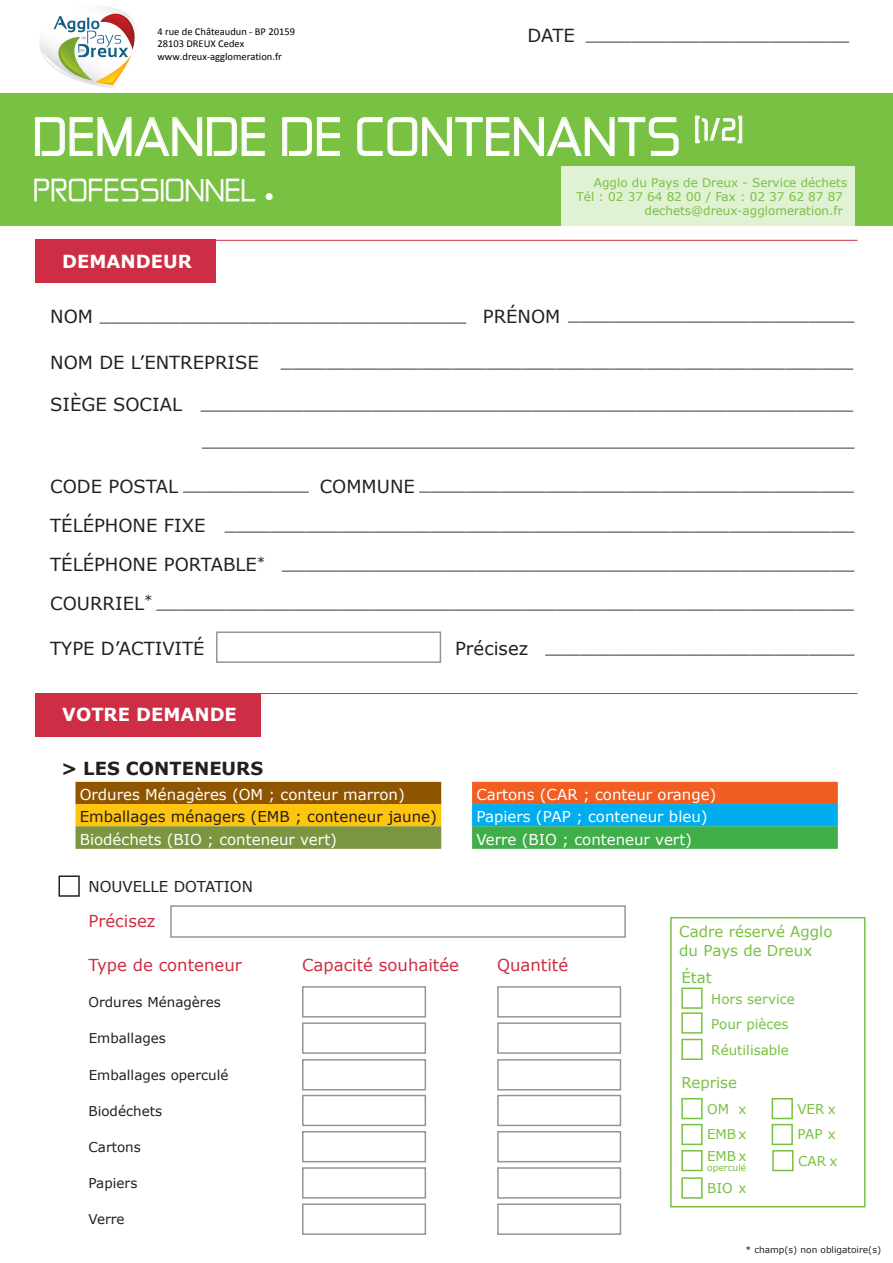
<style>
.page{position:relative;width:893px;height:1263px;background:#fff}
.page>*{position:absolute;margin:0;border:0;box-sizing:border-box;transform-origin:0 0}
.t1{font:45px "Zekton";letter-spacing:.03em;color:#fff}
.t2{font:27px "Zekton";color:#fff}
.t3{font:18px/37px "Verdana";color:#231f20;text-align:right}
.t4{font:700 18px "Verdana";color:#fff}
.t5{font:700 18px "Verdana";color:#231f20}
.t6{font:16.5px "Verdana";color:#ce2e45}
.t7{font:15px/22.2px "Verdana";color:#fff}
.t8{font:15px "Verdana";color:#231f20}
.t9{font:15px/18.6px "Verdana";color:#79c142}
.t10{font:13.5px "Verdana";color:#231f20}
.t11{font:13.5px/26.4px "Verdana";color:#79c142}
.t12{font:12px "Verdana";color:#79c142}
.t13{font:12px "Wingdings";color:#fff}
.t14{font:10.5px/12.6px "Calibri";color:#000}
.t15{font:9.15px "Verdana";color:#79c142}
.t16{font:9px "Verdana";color:#231f20}
.s1{font-size:13.5px}
</style>
<div class="page">
<div style="left:0;top:94px;width:893px;height:132px;background:#79c142"></div>
<svg style="left:35px;top:117px;width:230px;height:39px"></svg>
<svg style="left:282px;top:117px;width:58px;height:39px"></svg>
<svg style="left:357px;top:117px;width:322px;height:39px"></svg>
<svg style="left:695px;top:115px;width:47px;height:28px"></svg>
<div style="left:35px;top:240px;width:181px;height:43px;background:#ce2e45"></div>
<hr style="left:35px;top:240px;width:822px;height:1px;background:#ce2e45">
<div style="left:561px;top:166px;width:294px;height:62px;background:#e1f1d4"></div>
<div style="left:58px;top:875px;width:22px;height:22px;border:2px solid #231f20"></div>
<div style="left:35px;top:693px;width:226px;height:43px;background:#ce2e45"></div>
<hr style="left:35px;top:693px;width:822px;height:1px;background:#ce2e45">
<div style="left:76px;top:782px;width:365px;height:22px;background:#905500"></div>
<div style="left:76px;top:804px;width:365px;height:22px;background:#fec40e"></div>
<div style="left:76px;top:826px;width:365px;height:23px;background:#7b9540"></div>
<div style="left:472px;top:782px;width:366px;height:22px;background:#f25d21"></div>
<div style="left:472px;top:804px;width:366px;height:22px;background:#00aeef"></div>
<div style="left:472px;top:826px;width:366px;height:23px;background:#40ae49"></div>
<div style="left:216px;top:631px;width:225px;height:32px;border:2px solid #939598"></div>
<div style="left:670px;top:917px;width:195px;height:290px;border:2px solid #79c142"></div>
<div style="left:681px;top:987px;width:22px;height:22px;border:2px solid #79c142"></div>
<div style="left:681px;top:1012px;width:22px;height:22px;border:2px solid #79c142"></div>
<div style="left:681px;top:1039px;width:22px;height:21px;border:2px solid #79c142"></div>
<div style="left:681px;top:1098px;width:22px;height:21px;border:2px solid #79c142"></div>
<div style="left:681px;top:1124px;width:22px;height:21px;border:2px solid #79c142"></div>
<div style="left:681px;top:1177px;width:22px;height:21px;border:2px solid #79c142"></div>
<div style="left:772px;top:1150px;width:21px;height:21px;border:2px solid #79c142"></div>
<div style="left:772px;top:1098px;width:21px;height:21px;border:2px solid #79c142"></div>
<div style="left:772px;top:1124px;width:21px;height:21px;border:2px solid #79c142"></div>
<div style="left:681px;top:1150px;width:22px;height:21px;border:2px solid #79c142"></div>
<div style="left:170px;top:905px;width:456px;height:33px;border:2px solid #939598"></div>
<div style="left:302px;top:986px;width:124px;height:31px;border:2px solid #939598"></div>
<div style="left:302px;top:1203px;width:124px;height:32px;border:2px solid #939598"></div>
<div style="left:302px;top:1022px;width:124px;height:32px;border:2px solid #939598"></div>
<div style="left:302px;top:1095px;width:124px;height:31px;border:2px solid #939598"></div>
<div style="left:302px;top:1131px;width:124px;height:31px;border:2px solid #939598"></div>
<div style="left:302px;top:1167px;width:124px;height:31px;border:2px solid #939598"></div>
<div style="left:497px;top:986px;width:124px;height:31px;border:2px solid #939598"></div>
<div style="left:497px;top:1203px;width:124px;height:32px;border:2px solid #939598"></div>
<div style="left:497px;top:1022px;width:124px;height:32px;border:2px solid #939598"></div>
<div style="left:497px;top:1095px;width:124px;height:31px;border:2px solid #939598"></div>
<div style="left:497px;top:1131px;width:124px;height:31px;border:2px solid #939598"></div>
<div style="left:497px;top:1167px;width:124px;height:31px;border:2px solid #939598"></div>
<div style="left:302px;top:1059px;width:124px;height:31px;border:2px solid #939598"></div>
<div style="left:497px;top:1059px;width:124px;height:31px;border:2px solid #939598"></div>
<img style="left:39px;top:6px;width:97px;height:82px">
<p class="t14" style="left:157px;top:25px;width:139px">4 rue de Châteaudun - BP 20159<br>28103 DREUX Cedex www.dreux-agglomeration.fr</p>
<p class="t3" style="left:527px;top:16px;width:49px">date</p>
<p class="t3" style="left:586px;top:14px;width:265px">_______________________</p>
<h1 class="t1" style="left:33px;top:106px;width:711px">DEMANDE DE CONTENANTS <sup>[1/2]</sup></h1>
<h2 class="t2" style="left:33px;top:172px;width:224px">PROFESSIONNEL</h2>
<p class="t12" style="left:594px;top:174px;width:255px">Agglo du Pays de Dreux - service déchets</p>
<p class="t12" style="left:576px;top:189px;width:268px">tél : 02 37 64 82 00 / Fax : 02 37 62 87 87</p>
<p class="t12" style="left:645px;top:203px;width:200px">dechets@dreux-agglomeration.fr</p>
<p class="t13" style="left:265px;top:190px;width:10px">●</p>
<p class="t4" style="left:62px;top:250px;width:131px">DEMANDEUR</p>
<p class="t3" style="left:50px;top:296px;width:806px">NO M ________________________________ Prénom _________________________</p>
<p class="t3" style="left:50px;top:341px;width:805px">NO M de l’entreprise __________________________________________________</p>
<p class="t3" style="left:50px;top:384px;width:806px">siège social _________________________________________________________ _________________________________________________________</p>
<p class="t3" style="left:50px;top:464px;width:805px">code postal ___________ comm une ______________________________________</p>
<p class="t3" style="left:50px;top:504px;width:806px">téléphone f ixe _______________________________________________________</p>
<p class="t3" style="left:50px;top:544px;width:806px">téléphone portable<span class="s1">*</span> __________________________________________________</p>
<p class="t3" style="left:50px;top:582px;width:805px">courriel<span class="s1">*</span> _____________________________________________________________</p>
<p class="t3" style="left:50px;top:629px;width:156px">Type d’activité</p>
<p class="t3" style="left:455px;top:627px;width:401px">Précisez ___________________________</p>
<p class="t4" style="left:62px;top:703px;width:176px">VOTRE DEMANDE</p>
<p class="t5" style="left:61px;top:757px;width:203px">&gt; LES CONTENEURS</p>
<p class="t7" style="left:80px;top:783px;width:327px">Ordures Ménagères (om ; conteur marron)</p>
<p class="t8" style="left:80px;top:807px;width:359px">emballages ménagers (em b ; conteneur jaune)</p>
<p class="t7" style="left:80px;top:827px;width:259px">biodéchets (bio ; conteneur vert)</p>
<p class="t8" style="left:88px;top:877px;width:166px">nouvelle dotation</p>
<p class="t6" style="left:88px;top:911px;width:69px">Précisez</p>
<p class="t6" style="left:88px;top:955px;width:155px">Type de conteneur</p>
<p class="t6" style="left:302px;top:955px;width:158px">Capacité souhaitée</p>
<p class="t10" style="left:88px;top:993px;width:134px">Ordures Ménagères</p>
<p class="t10" style="left:89px;top:1030px;width:79px">Emballages</p>
<p class="t10" style="left:89px;top:1066px;width:141px">Emballages operculé</p>
<p class="t10" style="left:88px;top:1102px;width:75px">Biodéchets</p>
<p class="t10" style="left:88px;top:1138px;width:54px">Cartons</p>
<p class="t10" style="left:88px;top:1174px;width:50px">Papiers</p>
<p class="t10" style="left:88px;top:1211px;width:38px">Verre</p>
<p class="t7" style="left:476px;top:783px;width:82px">Cartons (CAR</p>
<p class="t7" style="left:583px;top:783px;width:135px">; conteur orange)</p>
<p class="t7" style="left:476px;top:805px;width:77px">Papiers (PAP</p>
<p class="t7" style="left:476px;top:805px;width:233px;text-indent:100px">; conteneur bleu)<br>Verre (bio ; conteneur vert)</p>
<p class="t6" style="left:497px;top:955px;width:73px">Quantité</p>
<p class="t9" style="left:679px;top:922px;width:155px">cadre réservé Agglo du Pays de Dreux</p>
<p class="t11" style="left:711px;top:985px;width:85px">H ors service</p>
<p class="t9" style="left:681px;top:968px;width:32px">état</p>
<p class="t11" style="left:711px;top:1010px;width:79px">Pour pièces<br>Réutilisable</p>
<p class="t9" style="left:681px;top:1073px;width:57px">Reprise</p>
<p class="t11" style="left:707px;top:1120px;width:41px">EMBx</p>
<p class="t11" style="left:707px;top:1095px;width:24px">OM</p>
<p class="t11" style="left:738px;top:1095px;width:9px">x</p>
<p class="t11" style="left:707px;top:1142px;width:41px">EMBx</p>
<p class="t15" style="left:707px;top:1162px;width:41px">operculé</p>
<p class="t11" style="left:707px;top:1174px;width:9px">BIO</p>
<p class="t11" style="left:738px;top:1174px;width:9px">x</p>
<p class="t11" style="left:797px;top:1096px;width:19px;line-height:24.9px">VER<br>PAP</p>
<p class="t11" style="left:828px;top:1096px;width:9px;line-height:25.3px">x x</p>
<p class="t11" style="left:798px;top:1147px;width:11px">CAR</p>
<p class="t11" style="left:829px;top:1147px;width:9px">x</p>
<p class="t16" style="left:745px;top:1244px;width:137px">* champ(s) non obligatoire(s)</p>
</div>
